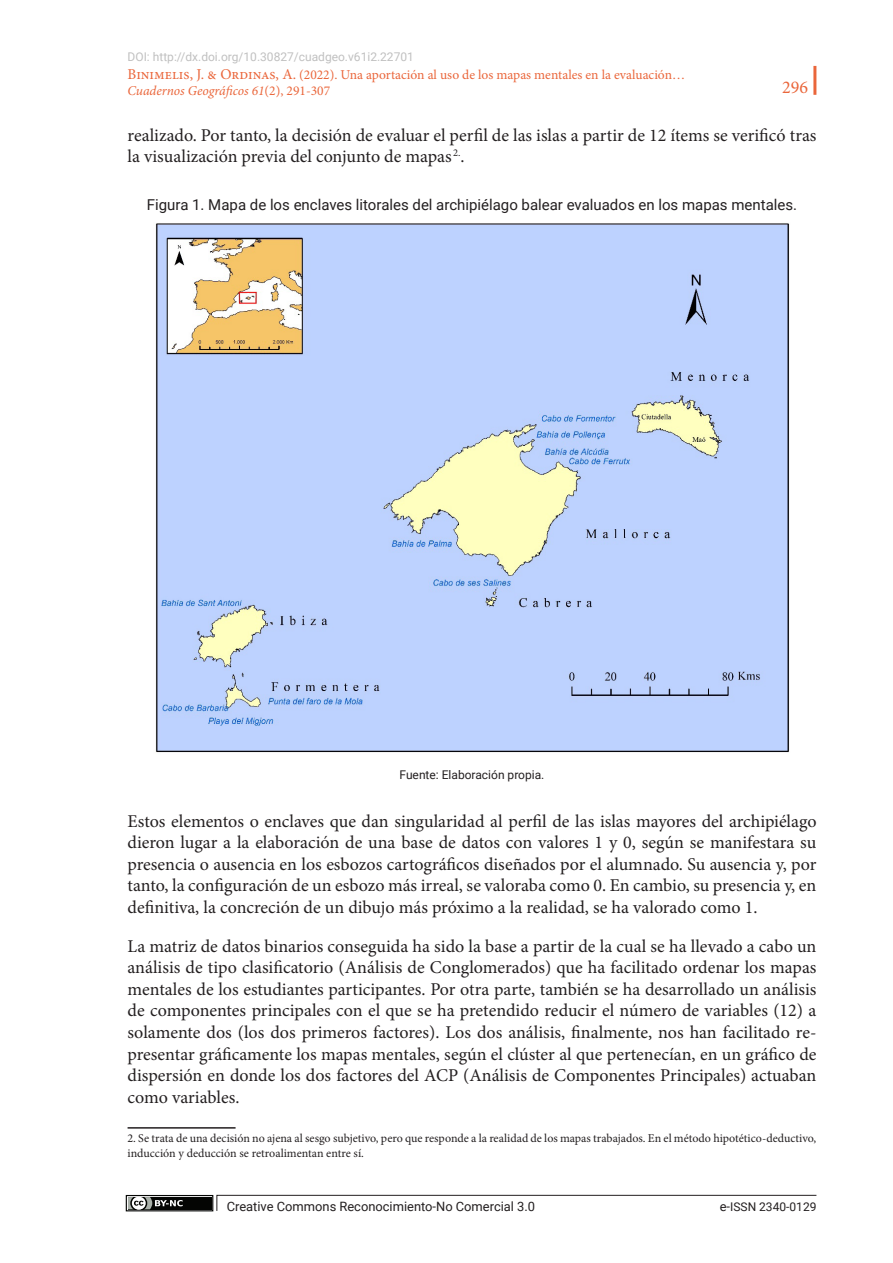
<style>
.page{position:relative;width:893px;height:1263px;background:#fff}
.page>*{position:absolute;margin:0;border:0;box-sizing:border-box;transform-origin:0 0}
.t1{font:18px/21.6px "Minion Pro";color:#231f20;text-align:justify}
.t2{font:18px "Minion Pro";color:#ea663b}
.sps_figur_titulo{font:15px "Roboto";color:#231f20}
.t3{font:13.5px/16.2px "Minion Pro";color:#ea663b}
.t4{font:12.9px "Roboto";color:#231f20}
.sps_notas{font:12px/14.4px "Minion Pro";color:#231f20}
.t5{font:12px "Roboto";color:#c0c0c0}
.sps_pies_figuras{font:12px "Roboto";color:#231f20}
.s1{font-size:15px}
.s2{font-style:italic}
.s3{font-size:12.9px}
</style>
<div class="page">
<hr style="left:813px;top:66px;width:3px;height:29px;background:#ea663b">
<svg style="left:216px;top:1195px;width:601px;height:16px"></svg>
<div style="left:126px;top:1195px;width:87px;height:16px;border:1px solid #040503"></div>
<div style="left:128px;top:1197px;width:83px;height:12px;background:#040503"></div>
<svg style="left:128px;top:1197px;width:55px;height:12px"></svg>
<img style="left:155px;top:223px;width:634px;height:530px">
<hr style="left:128px;top:1127px;width:108px;height:1px;background:#231f20">
<p class="t5" style="left:128px;top:48px;width:288px">DOI: http://dx.doi.org/10.30827/cuadgeo.v61i2.22701</p>
<p class="t3" style="left:128px;top:66px;width:559px"><span class="s1">Binimelis, J. &amp; Ordinas, A.</span> (2022). Una aportación al uso de los mapas mentales en la evaluación…<br><span class="s2">Cuadernos Geográficos 61</span>(2), 291-307</p>
<p class="t1" style="left:128px;top:124px;width:690px">realizado. Por tanto, la decisión de evaluar el perfil de las islas a partir de 12 ítems se verificó tras la visualización previa del conjunto de mapas <sup>2.</sup>.</p>
<p class="sps_figur_titulo" style="left:147px;top:194px;width:652px">Figura 1. Mapa de los enclaves litorales del archipiélago balear evaluados en los mapas mentales.</p>
<p class="t2" style="left:782px;top:75px;width:27px">296</p>
<p class="sps_pies_figuras" style="left:400px;top:767px;width:146px">Fuente: Elaboración propia.</p>
<p class="t1" style="left:128px;top:810px;width:690px">Estos elementos o enclaves que dan singularidad al perfil de las islas mayores del archipiélago dieron lugar a la elaboración de una base de datos con valores 1 y 0, según se manifestara su presencia o ausencia en los esbozos cartográficos diseñados por el alumnado. Su ausencia y, por tanto, la configuración de un esbozo más irreal, se valoraba como 0. En cambio, su presencia y, en definitiva, la concreción de un dibujo más próximo a la realidad, se ha valorado como 1.</p>
<p class="t1" style="left:128px;top:935px;width:690px">La matriz de datos binarios conseguida ha sido la base a partir de la cual se ha llevado a cabo un análisis de tipo clasificatorio (Análisis de Conglomerados) que ha facilitado ordenar los mapas mentales de los estudiantes participantes. Por otra parte, también se ha desarrollado un análisis de componentes principales con el que se ha pretendido reducir el número de variables (12) a solamente dos (los dos primeros factores). Los dos análisis, finalmente, nos han facilitado re&shy;presentar gráficamente los mapas mentales, según el clúster al que pertenecían, en un gráfico de dispersión en donde los dos factores del ACP (Análisis de Componentes Principales) actuaban como variables.</p>
<p class="sps_notas" style="left:128px;top:1131px;width:690px">2. Se trata de una decisión no ajena al sesgo subjetivo, pero que responde a la realidad de los mapas trabajados. En el método hipotético-deductivo, inducción y deducción se retroalimentan entre sí.</p>
<p class="t4" style="left:227px;top:1197px;width:310px">Creative Commons Reconocimiento-No Comercial 3.0</p>
<p class="sps_pies_figuras" style="left:720px;top:1198px;width:98px"><span class="s3">e-</span>ISSN 2340-0129</p>
</div>
